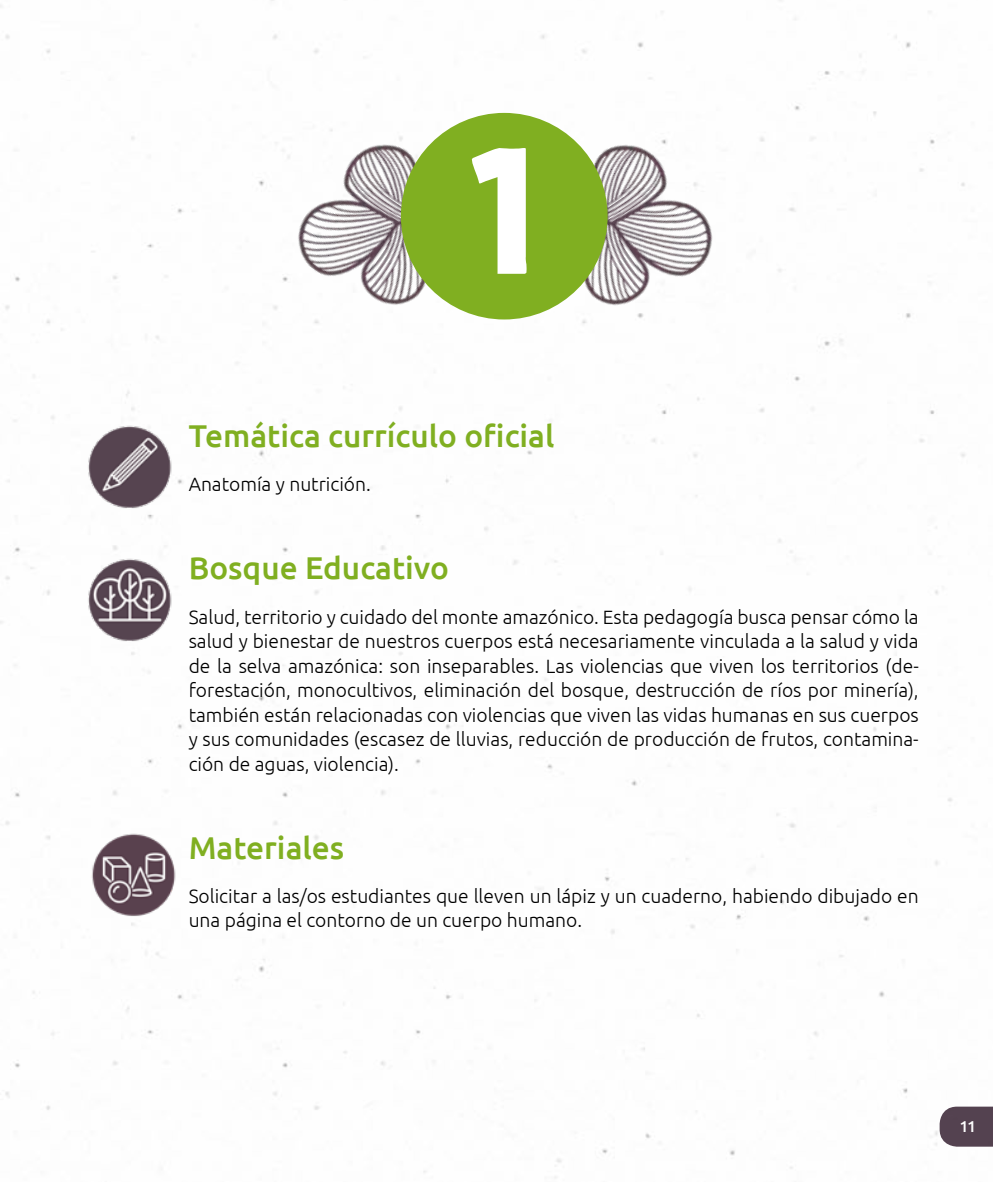
<style>
.page{position:relative;width:993px;height:1191px;background:#fff}
.page>*{position:absolute;margin:0;border:0;box-sizing:border-box;transform-origin:0 0}
.t1{font:132.65px "KG Summer Storm Rough";color:#fff}
.t2{font:500 31.5px "Ubuntu";color:#80af21}
.t3{font:300 19.25px/24.5px "Ubuntu";color:#000;text-align:justify}
.t4{font:500 15.75px "Ubuntu";color:#fff}
</style>
<div class="page">
<img style="left:88px;top:425px;width:84px;height:84px">
<img style="left:88px;top:558px;width:84px;height:84px">
<img style="left:512px;top:113px;width:201px;height:211px">
<img style="left:263px;top:113px;width:233px;height:211px">
<div style="left:401px;top:113px;width:206px;height:206px;background:#80af21;border-radius:50%"></div>
<img style="left:91px;top:833px;width:85px;height:84px">
<h1 class="t1" style="left:465px;top:151px;width:71px">1</h1>
<h2 class="t2" style="left:189px;top:416px;width:367px">Temática currículo oficial</h2>
<p class="t3" style="left:189px;top:472px;width:184px">Anatomía y nutrición.</p>
<h2 class="t2" style="left:189px;top:548px;width:262px">Bosque Educativo</h2>
<p class="t3" style="left:189px;top:604px;width:731px">Salud, territorio y cuidado del monte amazónico. Esta pedagogía busca pensar cómo la salud y bienestar de nuestros cuerpos está necesariamente vinculada a la salud y vida de la selva amazónica: son inseparables. Las violencias que viven los territorios (de&shy;forestación, monocultivos, eliminación del bosque, destrucción de ríos por minería), también están relacionadas con violencias que viven las vidas humanas en sus cuerpos y sus comunidades (escasez de lluvias, reducción de producción de frutos, contamina&shy;ción de aguas, violencia).</p>
<h2 class="t2" style="left:189px;top:827px;width:157px">Materiales</h2>
<p class="t3" style="left:189px;top:883px;width:731px">Solicitar a las/os estudiantes que lleven un lápiz y un cuaderno, habiendo dibujado en una página el contorno de un cuerpo humano.</p>
<p class="t4" style="left:959px;top:1116px;width:18px">11</p>
</div>
